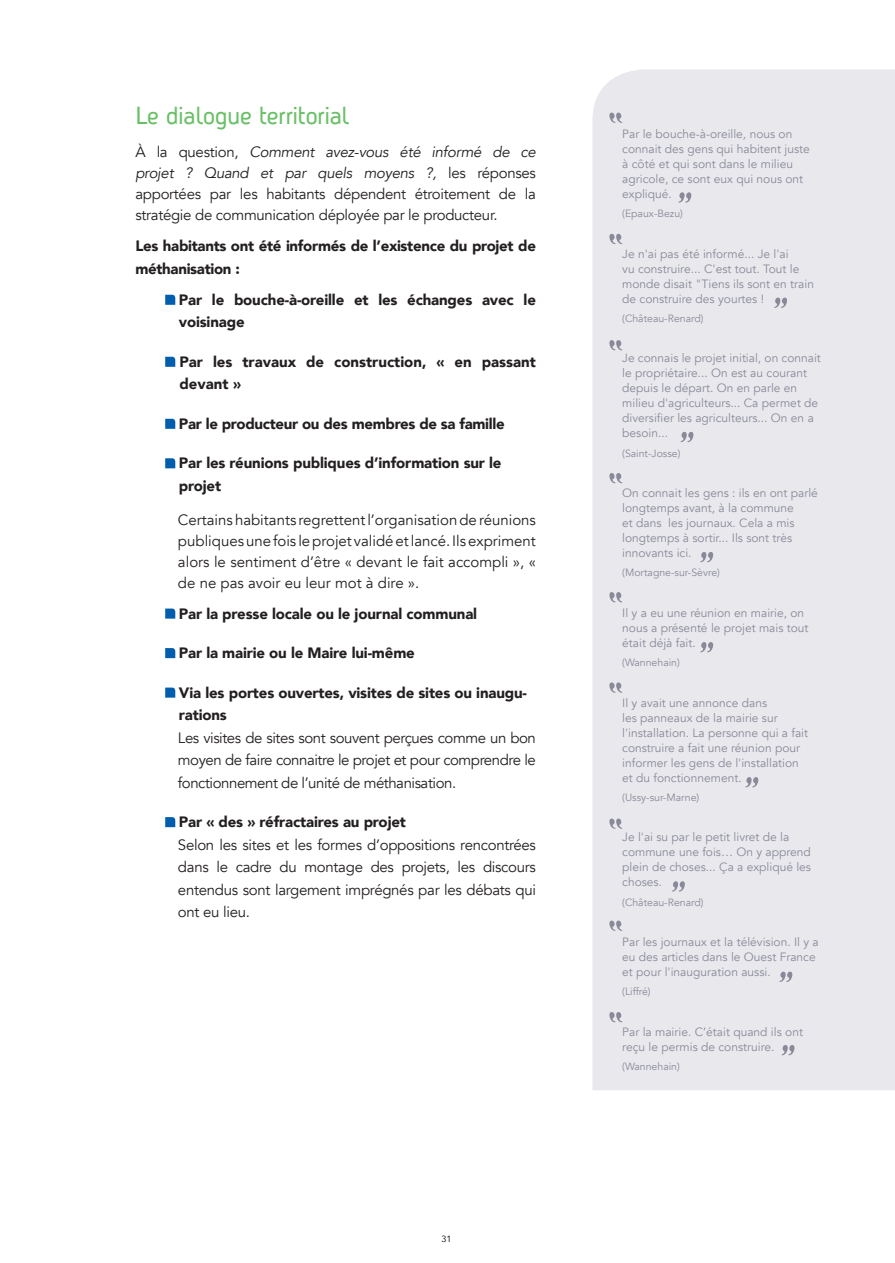
<style>
.page{position:relative;width:895px;height:1263px;background:#fff}
.page>*{position:absolute;margin:0;border:0;box-sizing:border-box;transform-origin:0 0}
.t1{font:24px "Antagometrica BT";color:#68bf65}
.t2{font:15px/21px "Avenir";letter-spacing:-.02em;color:#231f20;text-align:justify}
.t3{font:900 15px/22.5px "Avenir";letter-spacing:-.01em;color:#231f20}
.t4{font:12px/15px "Avenir";color:#89899a}
.t5{font:10.5px "Avenir";color:#89899a}
.t6{font:9px "Avenir";color:#231f20}
.s1{font-style:italic}
</style>
<div class="page">
<div style="left:592px;top:69px;width:302px;height:1021px;background:#e9e9ed"></div>
<svg style="left:165px;top:295px;width:10px;height:10px"></svg>
<svg style="left:165px;top:357px;width:10px;height:10px"></svg>
<svg style="left:165px;top:419px;width:10px;height:10px"></svg>
<svg style="left:165px;top:458px;width:10px;height:10px"></svg>
<svg style="left:165px;top:608px;width:10px;height:11px"></svg>
<svg style="left:165px;top:648px;width:10px;height:10px"></svg>
<svg style="left:165px;top:687px;width:10px;height:11px"></svg>
<svg style="left:165px;top:817px;width:10px;height:10px"></svg>
<svg style="left:609px;top:113px;width:13px;height:10px"></svg>
<svg style="left:609px;top:234px;width:13px;height:10px"></svg>
<svg style="left:609px;top:340px;width:13px;height:10px"></svg>
<svg style="left:609px;top:473px;width:13px;height:10px"></svg>
<svg style="left:609px;top:592px;width:13px;height:10px"></svg>
<svg style="left:609px;top:682px;width:13px;height:11px"></svg>
<svg style="left:609px;top:818px;width:13px;height:11px"></svg>
<svg style="left:609px;top:920px;width:13px;height:11px"></svg>
<svg style="left:609px;top:1012px;width:13px;height:10px"></svg>
<svg style="left:781px;top:1045px;width:13px;height:10px"></svg>
<svg style="left:672px;top:881px;width:13px;height:11px"></svg>
<svg style="left:745px;top:777px;width:13px;height:10px"></svg>
<svg style="left:700px;top:642px;width:13px;height:10px"></svg>
<svg style="left:700px;top:552px;width:13px;height:10px"></svg>
<svg style="left:680px;top:432px;width:13px;height:10px"></svg>
<svg style="left:774px;top:298px;width:13px;height:10px"></svg>
<svg style="left:678px;top:192px;width:13px;height:11px"></svg>
<svg style="left:779px;top:971px;width:13px;height:11px"></svg>
<h1 class="t1" style="left:135px;top:100px;width:215px">Le dialogue territorial</h1>
<p class="t2" style="left:135px;top:142px;width:402px">À la question, <span class="s1">Comment avez-vous été informé de ce projet ? Quand et par quels moyens ?,</span> les réponses apportées par les habitants dépendent étroitement de la stratégie de communication déployée par le producteur.</p>
<p class="t3" style="left:135px;top:234px;width:402px">Les habitants ont été informés de l’existence du projet de méthanisation :</p>
<p class="t3" style="left:179px;top:288px;width:358px">Par le bouche-à-oreille et les échanges avec le voisinage</p>
<p class="t3" style="left:179px;top:350px;width:358px">Par les travaux de construction, « en passant devant »</p>
<p class="t3" style="left:179px;top:412px;width:327px">Par le producteur ou des membres de sa famille</p>
<p class="t3" style="left:179px;top:451px;width:324px">Par les réunions publiques d’information sur le projet</p>
<p class="t2" style="left:178px;top:509px;width:359px">Certains habitants regrettent l’organisation de réunions publiques une fois le projet validé et lancé. Ils expriment alors le sentiment d’être « devant le fait accompli », « de ne pas avoir eu leur mot à dire ».</p>
<p class="t3" style="left:179px;top:602px;width:300px">Par la presse locale ou le journal communal</p>
<p class="t3" style="left:179px;top:641px;width:237px">Par la mairie ou le Maire lui-même</p>
<p class="t3" style="left:179px;top:681px;width:350px">Via les portes ouvertes, visites de sites ou inaugu&shy;rations</p>
<p class="t2" style="left:178px;top:726px;width:359px;line-height:22.5px">Les visites de sites sont souvent perçues comme un bon moyen de faire connaitre le projet et pour comprendre le fonctionnement de l’unité de méthanisation.</p>
<p class="t3" style="left:179px;top:810px;width:228px">Par « des » réfractaires au projet</p>
<p class="t2" style="left:178px;top:833px;width:359px;line-height:22.5px">Selon les sites et les formes d’oppositions rencontrées dans le cadre du montage des projets, les discours entendus sont largement imprégnés par les débats qui ont eu lieu.</p>
<p class="t6" style="left:441px;top:1232px;width:12px">31</p>
<p class="t4" style="left:622px;top:126px;width:189px">Par le bouche-à-oreille, nous on connait des gens qui habitent juste à côté et qui sont dans le milieu agricole, ce sont eux qui nous ont expliqué.</p>
<p class="t5" style="left:622px;top:207px;width:62px">(Epaux-Bezu)</p>
<p class="t4" style="left:622px;top:246px;width:193px">Je n'ai pas été informé... Je l'ai<br>vu construire... C'est tout. Tout le monde disait "Tiens ils sont en train de construire des yourtes !</p>
<p class="t5" style="left:622px;top:312px;width:83px">(Château-Renard)</p>
<p class="t4" style="left:622px;top:351px;width:200px">Je connais le projet initial, on connait le propriétaire... On est au courant depuis le départ. On en parle en milieu d'agriculteurs... Ca permet de diversifier les agriculteurs... On en a besoin...</p>
<p class="t5" style="left:622px;top:447px;width:60px">(Saint-Josse)</p>
<p class="t4" style="left:622px;top:486px;width:197px">On connait les gens : ils en ont parlé longtemps avant, à la commune<br>et dans les journaux. Cela a mis longtemps à sortir... Ils sont très innovants ici.</p>
<p class="t5" style="left:622px;top:566px;width:99px">(Mortagne-sur-Sèvre)</p>
<p class="t4" style="left:622px;top:605px;width:188px">Il y a eu une réunion en mairie, on nous a présenté le projet mais tout était déjà fait.</p>
<p class="t5" style="left:622px;top:656px;width:59px">(Wannehain)</p>
<p class="t4" style="left:622px;top:695px;width:187px">Il y avait une annonce dans<br>les panneaux de la mairie sur l'installation. La personne qui a fait construire a fait une réunion pour informer les gens de l'installation et du fonctionnement.</p>
<p class="t5" style="left:622px;top:791px;width:79px">(Ussy-sur-Marne)</p>
<p class="t4" style="left:622px;top:830px;width:190px">Je l'ai su par le petit livret de la commune une fois… On y apprend plein de choses... Ça a expliqué les choses.</p>
<p class="t5" style="left:622px;top:896px;width:83px">(Château-Renard)</p>
<p class="t4" style="left:622px;top:935px;width:198px">Par les journaux et la télévision. Il y a eu des articles dans le Ouest France et pour l'inauguration aussi.</p>
<p class="t5" style="left:622px;top:985px;width:30px">(Liffré)</p>
<p class="t4" style="left:622px;top:1024px;width:182px">Par la mairie. C’était quand ils ont reçu le permis de construire.</p>
<p class="t5" style="left:622px;top:1060px;width:59px">(Wannehain)</p>
</div>
